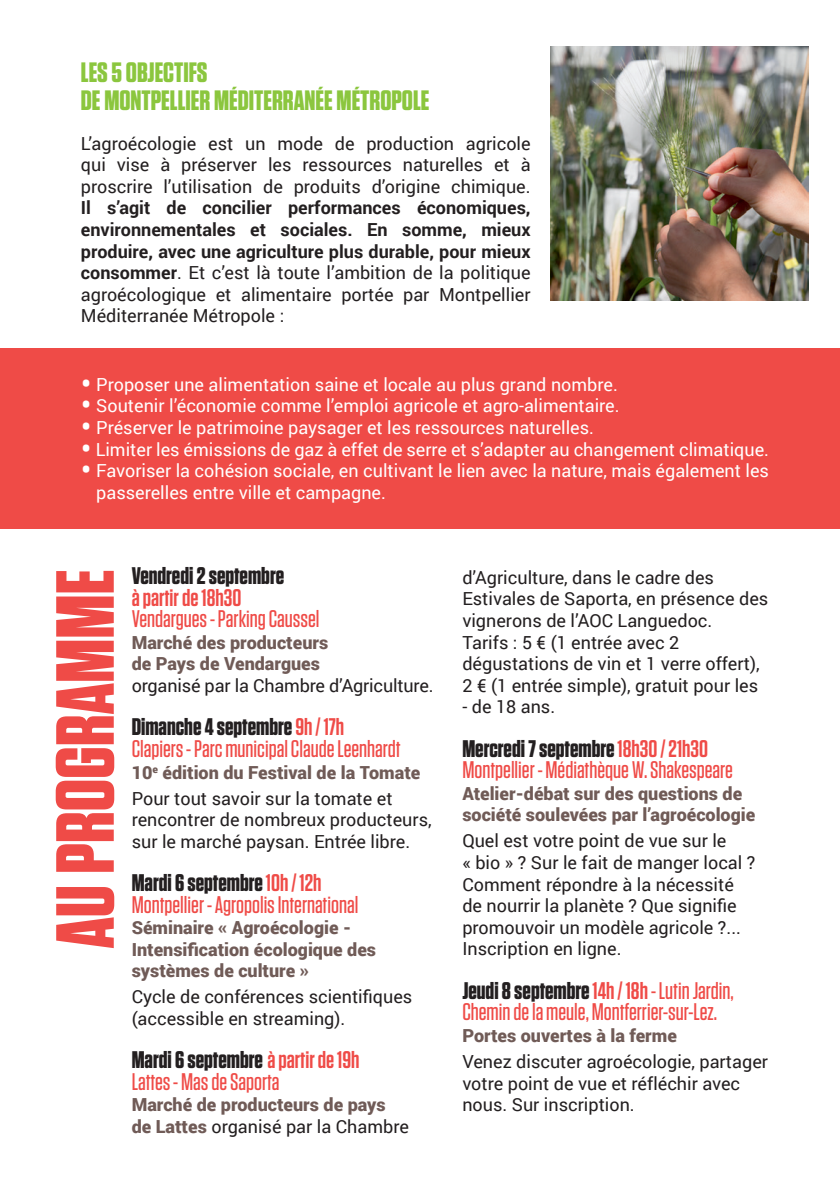
<style>
.page{position:relative;width:840px;height:1191px;background:#fff}
.page>*{position:absolute;margin:0;border:0;box-sizing:border-box;transform-origin:0 0}
.t1{font:700 82.2px "Tungsten";color:#ef4b47}
.t2{font:700 28px/28px "Tungsten";color:#8bc63e}
.t3{font:500 24px/21.6px "Tungsten";color:#ef4b47}
.t4{font:700 24px "Tungsten";color:#231f20}
.t5{font:600 24px "Tungsten";color:#ef4b47}
.t6{font:18px/21.6px "Roboto";color:#231f20}
.t7{font:18px/21.6px "Roboto";color:#fff}
.t8{font:900 18px/21.6px "Roboto";color:#705b57}
.t9{font:700 18px/21.6px "Roboto";color:#231f20;text-align:justify}
.s1{font-weight:400}
.s2{font-size:32px}
.s3{font-weight:700;color:#231f20}
.s4{font-weight:600}
.s5{font-weight:400;color:#231f20}
</style>
<div class="page">
<div style="left:0;top:349px;width:839px;height:180px;background:#ef4b47"></div>
<img style="left:550px;top:46px;width:258px;height:254px">
<h2 class="t2" style="left:81px;top:59px;width:350px">LES 5 OBJECTIFS<br>DE MONTPELLIER MÉDITERRANÉE MÉTROPOLE</h2>
<p class="t6" style="left:81px;top:132px;width:451px;text-align:justify">L’agroécologie est un mode de production agricole qui vise à préserver les ressources naturelles et à proscrire l’utilisation de produits d’origine chimique.</p>
<p class="t9" style="left:81px;top:196px;width:451px">Il s’agit de concilier performances économiques, environnementales et sociales. En somme, mieux produire, avec une agriculture plus durable, pour mieux consommer<span class="s1">. Et c’est là toute l’ambition de la politique agroécologique et alimentaire portée par Montpellier Méditerranée Métropole :</span></p>
<p class="t7" style="left:81px;top:373px;width:538px"><span class="s2">•</span> Proposer une alimentation saine et locale au plus grand nombre.</p>
<p class="t7" style="left:81px;top:394px;width:540px"><span class="s2">•</span> Soutenir l’économie comme l’emploi agricole et agro-alimentaire.</p>
<p class="t7" style="left:81px;top:416px;width:514px"><span class="s2">•</span> Préserver le patrimoine paysager et les ressources naturelles.</p>
<p class="t7" style="left:81px;top:438px;width:689px"><span class="s2">•</span> Limiter les émissions de gaz à effet de serre et s’adapter au changement climatique.</p>
<p class="t7" style="left:96px;top:459px;width:674px;text-indent:-15px"><span class="s2">•</span> Favoriser la cohésion sociale, en cultivant le lien avec la nature, mais également les passerelles entre ville et campagne.</p>
<h1 class="t1" style="left:41px;top:948px;width:381px;rotate:-90deg">AU PROGRAMME</h1>
<h3 class="t4" style="left:132px;top:563px;width:154px">Vendredi 2 septembre</h3>
<h3 class="t5" style="left:132px;top:584px;width:111px">à partir de 18h30</h3>
<h3 class="t3" style="left:132px;top:608px;width:189px">Vendargues - Parking Caussel</h3>
<p class="t8" style="left:132px;top:631px;width:198px">Marché des producteurs de Pays de Vendargues</p>
<p class="t6" style="left:132px;top:674px;width:303px">organisé par la Chambre d’Agriculture.</p>
<h3 class="t3" style="left:132px;top:716px;width:270px"><span class="s3">Dimanche 4 septembre</span> <span class="s4">9h / 17h<br></span>Clapiers - Parc municipal Claude Leenhardt</h3>
<p class="t8" style="left:132px;top:758px;width:290px;line-height:26px">10<sup>e</sup> édition du Festival de la Tomate<br><span class="s5">Pour tout savoir sur la tomate et</span></p>
<p class="t6" style="left:132px;top:808px;width:301px">rencontrer de nombreux producteurs, sur le marché paysan. Entrée libre.</p>
<h3 class="t3" style="left:132px;top:872px;width:228px"><span class="s3">Mardi 6 septembre</span><span class="s4">10h / 12h<br></span>Montpellier - Agropolis International</h3>
<p class="t8" style="left:132px;top:916px;width:246px">Séminaire « Agroécologie -<br>Intensification écologique des systèmes de culture »</p>
<p class="t6" style="left:132px;top:985px;width:282px">Cycle de conférences scientifiques (accessible en streaming).</p>
<h3 class="t3" style="left:132px;top:1049px;width:229px"><span class="s3">Mardi 6 septembre</span> <span class="s4">à partir de 19h<br></span>Lattes - Mas de Saporta</h3>
<p class="t8" style="left:132px;top:1093px;width:278px">Marché de producteurs de pays de Lattes <span class="s5">organisé par la Chambre</span></p>
<p class="t6" style="left:462px;top:566px;width:307px">d’Agriculture, dans le cadre des Estivales de Saporta, en présence des vignerons de l’AOC Languedoc.<br>Tarifs : 5 € (1 entrée avec 2 dégustations de vin et 1 verre offert), 2 € (1 entrée simple), gratuit pour les</p>
<p class="t6" style="left:462px;top:695px;width:94px">- de 18 ans.</p>
<h3 class="t3" style="left:462px;top:737px;width:272px"><span class="s3">Mercredi 7 septembre</span><span class="s4">18h30 / 21h30<br></span>Montpellier - Médiathèque W. Shakespeare</h3>
<p class="t8" style="left:462px;top:782px;width:294px">Atelier-débat sur des questions de société soulevées par l’agroécologie</p>
<p class="t6" style="left:462px;top:829px;width:294px">Quel est votre point de vue sur le<br>« bio » ? Sur le fait de manger local ?<br>Comment répondre à la nécessité de nourrir la planète ? Que signifie promouvoir un modèle agricole ?...<br>Inscription en ligne.</p>
<h3 class="t3" style="left:462px;top:979px;width:273px"><span class="s3">Jeudi 8 septembre</span><span class="s4">14h / 18h</span> - Lutin Jardin,<br>Chemin de la meule, Montferrier-sur-Lez.</h3>
<p class="t8" style="left:462px;top:1024px;width:216px">Portes ouvertes à la ferme</p>
<p class="t6" style="left:462px;top:1050px;width:307px">Venez discuter agroécologie, partager votre point de vue et réfléchir avec nous. Sur inscription.</p>
</div>
